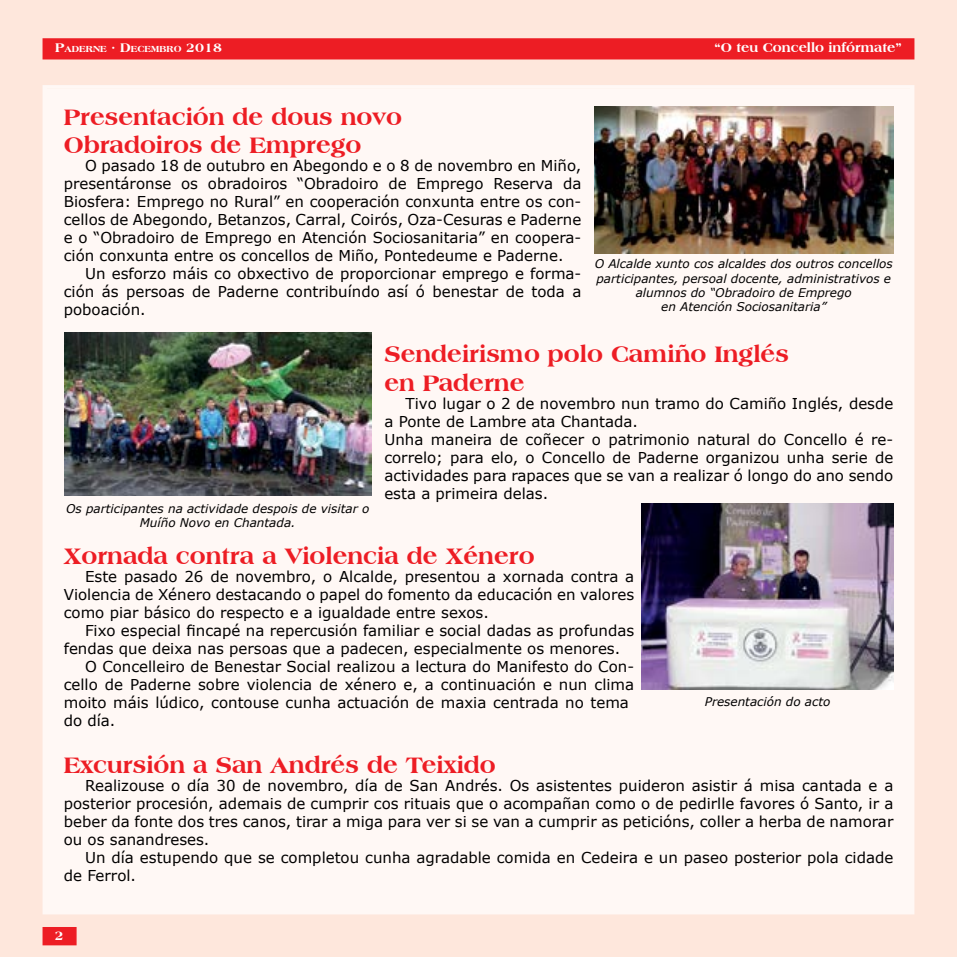
<style>
.page{position:relative;width:957px;height:957px;background:#fee7dc}
.page>*{position:absolute;margin:0;border:0;box-sizing:border-box;transform-origin:0 0}
.t1{font:800 24px/28.8px "Americana BT";color:#ed1d24}
.t2{font:15px/18px "Verdana";color:#000;text-align:justify}
.t3{font:800 13.5px "Americana BT";color:#fff}
.t4{font:800 13.5px "Americana BT";color:#fff}
.t5{font:italic 12px/14.4px "Verdana";color:#000;text-align:center}
.t6{font:800 9.45px "Americana BT";color:#fff}
.s1{font-size:13.5px}
</style>
<div class="page">
<div style="left:42px;top:85px;width:873px;height:830px;background:#fff8f5"></div>
<div style="left:43px;top:927px;width:34px;height:18px;background:#ed1d24"></div>
<div style="left:43px;top:38px;width:871px;height:21px;background:#ed1d24;border:2px solid #ed1d24"></div>
<img style="left:594px;top:106px;width:299px;height:148px">
<img style="left:65px;top:333px;width:306px;height:163px">
<img style="left:642px;top:503px;width:251px;height:186px">
<p class="t6" style="left:55px;top:43px;width:168px"><span class="s1">P</span>ADERNE <span class="s1">· D</span>ECEMBRO <span class="s1">2018</span></p>
<p class="t3" style="left:714px;top:39px;width:189px">“O teu Concello infórmate”</p>
<h1 class="t1" style="left:64px;top:102px;width:340px">Presentación de dous novo<br>Obradoiros de Emprego</h1>
<p class="t2" style="left:64px;top:157px;width:519px;text-indent:21px">O pasado 18 de outubro en Abegondo e o 8 de novembro en Miño, presentáronse os obradoiros “Obradoiro de Emprego Reserva da Biosfera: Emprego no Rural” en cooperación conxunta entre os con&shy;cellos de Abegondo, Betanzos, Carral, Coirós, Oza-Cesuras e Paderne e o “Obradoiro de Emprego en Atención Sociosanitaria” en coopera&shy;ción conxunta entre os concellos de Miño, Pontedeume e Paderne.</p>
<p class="t2" style="left:64px;top:265px;width:519px;text-indent:21px">Un esforzo máis co obxectivo de proporcionar emprego e forma&shy;ción ás persoas de Paderne contribuíndo así ó benestar de toda a poboación.</p>
<h1 class="t1" style="left:384px;top:339px;width:406px">Sendeirismo polo Camiño Inglés en Paderne</h1>
<p class="t2" style="left:384px;top:394px;width:510px;text-align:left;text-indent:21px">Tivo lugar o 2 de novembro nun tramo do Camiño Inglés, desde a Ponte de Lambre ata Chantada.<br>Unha maneira de coñecer o patrimonio natural do Concello é re&shy;correlo; para elo, o Concello de Paderne organizou unha serie de actividades para rapaces que se van a realizar ó longo do ano sendo esta a primeira delas.</p>
<p class="t5" style="left:595px;top:256px;width:300px">O Alcalde xunto cos alcaldes dos outros concellos participantes, persoal docente, administrativos e alumnos do “Obradoiro de Emprego<br>en Atención Sociosanitaria”</p>
<p class="t5" style="left:66px;top:501px;width:305px">Os participantes na actividade despois de visitar o<br>Muíño Novo en Chantada.</p>
<h1 class="t1" style="left:64px;top:541px;width:472px">Xornada contra a Violencia de Xénero</h1>
<p class="t2" style="left:64px;top:567px;width:572px;text-indent:21px">Este pasado 26 de novembro, o Alcalde, presentou a xornada contra a Violencia de Xénero destacando o papel do fomento da educación en valores como piar básico do respecto e a igualdade entre sexos.</p>
<p class="t2" style="left:85px;top:621px;width:550px">Fixo especial fincapé na repercusión familiar e social dadas as profundas</p>
<p class="t2" style="left:64px;top:639px;width:558px">fendas que deixa nas persoas que a padecen, especialmente os menores.</p>
<p class="t2" style="left:85px;top:657px;width:550px">O Concelleiro de Benestar Social realizou a lectura do Manifesto do Con-</p>
<p class="t2" style="left:64px;top:675px;width:572px">cello de Paderne sobre violencia de xénero e, a continuación e nun clima</p>
<p class="t2" style="left:64px;top:693px;width:567px">moito máis lúdico, contouse cunha actuación de maxia centrada no tema</p>
<p class="t2" style="left:64px;top:711px;width:53px">do día.</p>
<h1 class="t1" style="left:64px;top:750px;width:434px">Excursión a San Andrés de Teixido</h1>
<p class="t2" style="left:64px;top:776px;width:831px;text-indent:21px">Realizouse o día 30 de novembro, día de San Andrés. Os asistentes puideron asistir á misa cantada e a posterior procesión, ademais de cumprir cos rituais que o acompañan como o de pedirlle favores ó Santo, ir a beber da fonte dos tres canos, tirar a miga para ver si se van a cumprir as peticións, coller a herba de namorar ou os sanandreses.</p>
<p class="t2" style="left:64px;top:848px;width:831px;text-indent:21px">Un día estupendo que se completou cunha agradable comida en Cedeira e un paseo posterior pola cidade de Ferrol.</p>
<p class="t5" style="left:705px;top:694px;width:127px">Presentación do acto</p>
<p class="t4" style="left:55px;top:927px;width:11px">2</p>
</div>
